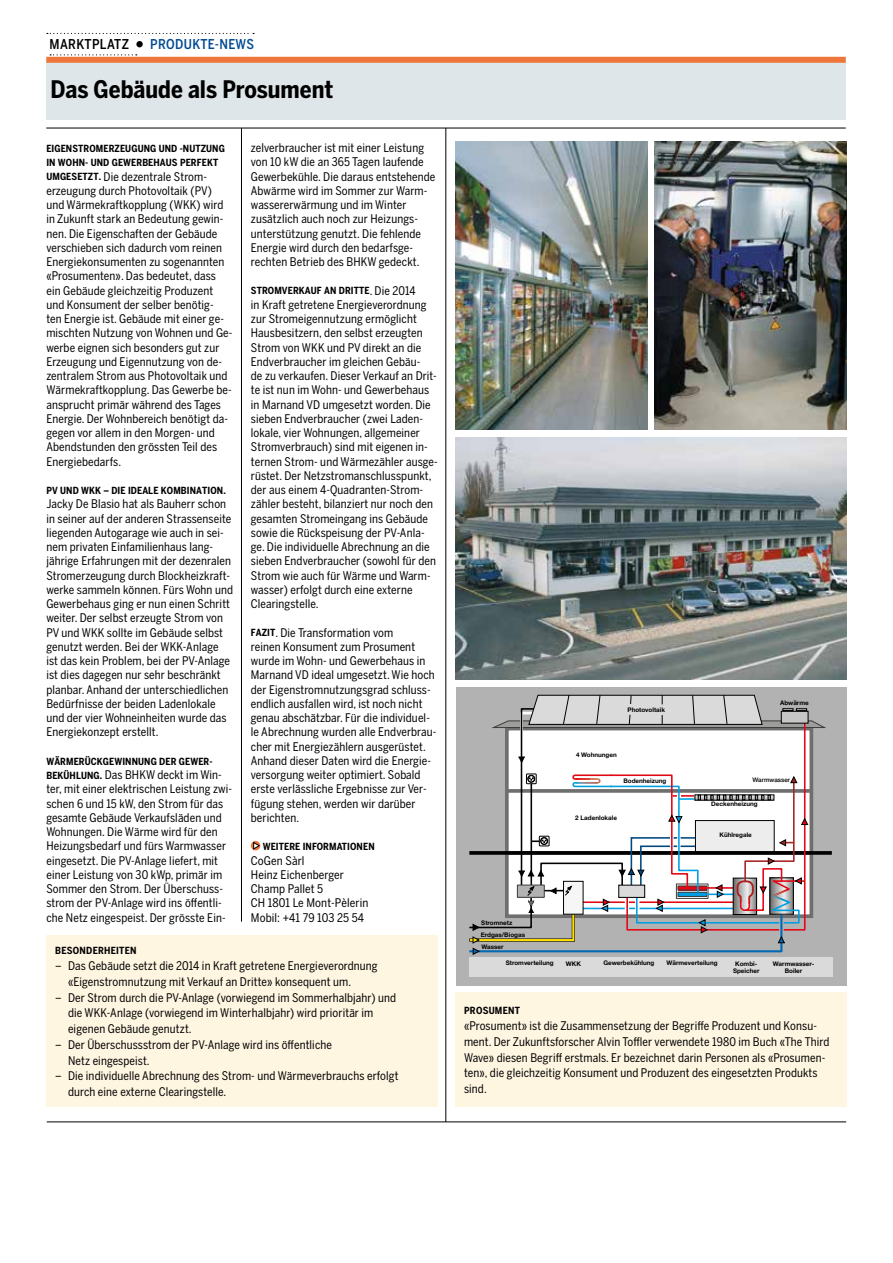
<style>
.page{position:relative;width:893px;height:1263px;background:#fff}
.page>*{position:absolute;margin:0;border:0;box-sizing:border-box;transform-origin:0 0}
.t1{font:700 24px "Benton Sans Cond";color:#000}
.t2{font:500 13.5px "Benton Sans Cond";letter-spacing:.025em;color:#004a93}
.t3{font:500 13.5px "Benton Sans Cond";letter-spacing:.025em;color:#000}
.t4{font:11.85px/14.2px "Benton Sans Cond";letter-spacing:.01em;color:#000}
.t5{font:700 9.75px/14.2px "Benton Sans Cond";letter-spacing:.01em;color:#000}
.t6{font:700 6.3px/12px "Helvetica Neue";color:#000;text-align:center}
.t7{font:500 6.3px "Helvetica Neue";color:#000}
.s1{font-weight:700;font-size:9.75px}
.s2{font-weight:400;font-size:11.85px}
</style>
<div class="page">
<div style="left:46px;top:60px;width:800px;height:60px;background:#dfe6e9"></div>
<hr style="left:241px;top:128px;width:1px;height:794px;background:#000">
<hr style="left:446px;top:128px;width:1px;height:994px;background:#000">
<svg style="left:47px;top:33px;width:207px;height:1px"></svg>
<div style="left:46px;top:57px;width:800px;height:6px;background:#ee763b"></div>
<svg style="left:50px;top:54px;width:87px;height:1px"></svg>
<div style="left:136px;top:41px;width:7px;height:6px;background:#000;border-radius:50%"></div>
<div style="left:251px;top:841px;width:9px;height:9px;background:#ee763b;border-radius:50%"></div>
<svg style="left:253px;top:842px;width:7px;height:8px"></svg>
<hr style="left:46px;top:128px;width:800px;height:1px;background:#000">
<hr style="left:47px;top:1121px;width:799px;height:1px;background:#000">
<div style="left:47px;top:936px;width:391px;height:171px;background:#fff6e2"></div>
<div style="left:456px;top:993px;width:391px;height:114px;background:#fff6e2"></div>
<img style="left:455px;top:142px;width:193px;height:287px">
<img style="left:654px;top:142px;width:193px;height:287px">
<img style="left:455px;top:437px;width:391px;height:242px">
<div style="left:456px;top:687px;width:390px;height:298px;background:#b3b2b2"></div>
<div style="left:469px;top:957px;width:363px;height:20px;background:#dadada"></div>
<svg style="left:825px;top:851px;width:7px;height:4px"></svg>
<svg style="left:469px;top:694px;width:356px;height:261px"></svg>
<p class="t3" style="left:50px;top:36px;width:81px">MARKTPLATZ</p>
<p class="t2" style="left:150px;top:36px;width:105px">PRODUKTE-NEWS</p>
<h1 class="t1" style="left:51px;top:75px;width:284px">Das Gebäude als Prosument</h1>
<p class="t5" style="left:46px;top:141px;width:180px">EIGENSTROMERZEUGUNG UND -NUTZUNG<br>IN WOHN- UND GEWERBEHAUS PERFEKT</p>
<p class="t4" style="left:46px;top:169px;width:188px"><span class="s1">UMGESETZT.</span> Die dezentrale Strom&shy;erzeugung durch Photovoltaik (PV) und Wärmekraftkopplung (WKK) wird in Zukunft stark an Bedeutung gewin&shy;nen. Die Eigenschaften der Gebäude verschieben sich dadurch vom reinen Energiekonsumenten zu sogenannten «Prosumenten». Das bedeutet, dass ein Gebäude gleichzeitig Produzent und Konsument der selber benötig-<br>ten Energie ist. Gebäude mit einer ge&shy;mischten Nutzung von Wohnen und Ge&shy;werbe eignen sich besonders gut zur Erzeugung und Eigennutzung von de&shy;zentralem Strom aus Photovoltaik und Wärmekraftkopplung. Das Gewerbe be&shy;ansprucht primär während des Tages Energie. Der Wohnbereich benötigt da&shy;gegen vor allem in den Morgen- und Abendstunden den grössten Teil des Energiebedarfs.</p>
<p class="t5" style="left:46px;top:483px;width:181px">PV UND WKK – DIE IDEALE KOMBINATION.</p>
<p class="t4" style="left:46px;top:497px;width:188px">Jacky De Blasio hat als Bauherr schon in seiner auf der anderen Strassenseite liegenden Autogarage wie auch in sei&shy;nem privaten Einfamilienhaus lang&shy;jährige Erfahrungen mit der dezenralen Stromerzeugung durch Blockheizkraft&shy;werke sammeln können. Fürs Wohn und Gewerbehaus ging er nun einen Schritt weiter. Der selbst erzeugte Strom von PV und WKK sollte im Gebäude selbst genutzt werden. Bei der WKK-Anlage ist das kein Problem, bei der PV-Anlage ist dies dagegen nur sehr beschränkt planbar. Anhand der unterschiedlichen Bedürfnisse der beiden Ladenlokale und der vier Wohneinheiten wurde das Energiekonzept erstellt.</p>
<p class="t5" style="left:46px;top:754px;width:168px">WÄRMERÜCKGEWINNUNG DER GEWER-</p>
<p class="t4" style="left:46px;top:768px;width:187px"><span class="s1">BEKÜHLUNG.</span> Das BHKW deckt im Win&shy;ter, mit einer elektrischen Leistung zwi&shy;schen 6 und 15 kW, den Strom für das gesamte Gebäude Verkaufsläden und Wohnungen. Die Wärme wird für den Heizungsbedarf und fürs Warmwasser eingesetzt. Die PV-Anlage liefert, mit einer Leistung von 30 kWp, primär im Sommer den Strom. Der Überschuss&shy;strom der PV-Anlage wird ins öffentli&shy;che Netz eingespeist. Der grösste Ein-</p>
<p class="t4" style="left:251px;top:141px;width:186px">zelverbraucher ist mit einer Leistung von 10 kW die an 365 Tagen laufende Gewerbekühle. Die daraus entstehende Abwärme wird im Sommer zur Warm&shy;wassererwärmung und im Winter zusätzlich auch noch zur Heizungs&shy;unterstützung genutzt. Die fehlende Energie wird durch den bedarfsge&shy;rechten Betrieb des BHKW gedeckt.</p>
<p class="t5" style="left:251px;top:284px;width:166px">STROMVERKAUF AN DRITTE<span class="s2">. Die 2014</span></p>
<p class="t4" style="left:251px;top:298px;width:188px">in Kraft getretene Energieverordnung zur Stromeigennutzung ermöglicht Hausbesitzern, den selbst erzeugten Strom von WKK und PV direkt an die Endverbraucher im gleichen Gebäu-<br>de zu verkaufen. Dieser Verkauf an Drit&shy;te ist nun im Wohn- und Gewerbehaus in Marnand VD umgesetzt worden. Die sieben Endverbraucher (zwei Laden&shy;lokale, vier Wohnungen, allgemeiner Stromverbrauch) sind mit eigenen in&shy;ternen Strom- und Wärmezähler ausge&shy;rüstet. Der Netzstromanschlusspunkt, der aus einem 4-Quadranten-Strom&shy;zähler besteht, bilanziert nur noch den gesamten Stromeingang ins Gebäude sowie die Rückspeisung der PV-Anla&shy;ge. Die individuelle Abrechnung an die sieben Endverbraucher (sowohl für den Strom wie auch für Wärme und Warm&shy;wasser) erfolgt durch eine externe Clearingstelle.</p>
<p class="t4" style="left:251px;top:625px;width:187px"><span class="s1">FAZIT</span>. Die Transformation vom<br>reinen Konsument zum Prosument wurde im Wohn- und Gewerbehaus in Marnand VD ideal umgesetzt. Wie hoch der Eigenstromnutzungsgrad schluss&shy;endlich ausfallen wird, ist noch nicht genau abschätzbar. Für die individuel&shy;le Abrechnung wurden alle Endverbrau&shy;cher mit Energiezählern ausgerüstet.<br>Anhand dieser Daten wird die Energie&shy;versorgung weiter optimiert. Sobald erste verlässliche Ergebnisse zur Ver&shy;fügung stehen, werden wir darüber berichten.</p>
<p class="t5" style="left:263px;top:840px;width:113px">WEITERE INFORMATIONEN</p>
<p class="t4" style="left:251px;top:853px;width:119px">CoGen Sàrl<br>Heinz Eichenberger<br>Champ Pallet 5<br>CH 1801 Le Mont-Pèlerin<br>Mobil: +41 79 103 25 54</p>
<p class="t5" style="left:55px;top:944px;width:83px">BESONDERHEITEN</p>
<p class="t4" style="left:68px;top:958px;width:311px;line-height:15.8px;text-indent:-13px">– Das Gebäude setzt die 2014 in Kraft getretene Energieverordnung «Eigenstromnutzung mit Verkauf an Dritte» konsequent um.</p>
<p class="t4" style="left:68px;top:990px;width:330px;line-height:15.8px;text-indent:-13px">– Der Strom durch die PV-Anlage (vorwiegend im Sommerhalbjahr) und die WKK-Anlage (vorwiegend im Winterhalbjahr) wird prioritär im eigenen Gebäude genutzt.</p>
<p class="t4" style="left:68px;top:1037px;width:265px;line-height:15.8px;text-indent:-13px">– Der Überschussstrom der PV-Anlage wird ins öffentliche<br>Netz eingespeist.</p>
<p class="t4" style="left:68px;top:1068px;width:332px;line-height:15.8px;text-indent:-13px">– Die individuelle Abrechnung des Strom- und Wärmeverbrauchs erfolgt durch eine externe Clearingstelle.</p>
<p class="t6" style="left:481px;top:916px;width:46px;text-align:left">Stromnetz<br>Erdgas/Biogas<br>Wasser</p>
<p class="t6" style="left:627px;top:703px;width:39px">Photovoltaik</p>
<p class="t6" style="left:576px;top:748px;width:42px">4 Wohnungen</p>
<p class="t6" style="left:623px;top:774px;width:45px">Bodenheizung</p>
<p class="t6" style="left:575px;top:812px;width:43px">2 Ladenlokale</p>
<p class="t6" style="left:780px;top:696px;width:30px">Abwärme</p>
<p class="t7" style="left:753px;top:774px;width:39px">Warmwasser</p>
<p class="t6" style="left:711px;top:797px;width:48px">Deckenheizung</p>
<p class="t6" style="left:720px;top:828px;width:34px">Kühlregale</p>
<p class="t6" style="left:506px;top:957px;width:49px">Stromverteilung</p>
<p class="t6" style="left:603px;top:957px;width:53px">Gewerbekühlung</p>
<p class="t6" style="left:666px;top:957px;width:53px">Wärmeverteilung</p>
<p class="t6" style="left:733px;top:959px;width:28px;line-height:7.5px">Kombi-<br>Speicher</p>
<p class="t6" style="left:773px;top:959px;width:43px;line-height:7.5px">Warmwasser-<br>Boiler</p>
<p class="t6" style="left:566px;top:957px;width:17px">WKK</p>
<p class="t5" style="left:464px;top:1004px;width:58px">PROSUMENT</p>
<p class="t4" style="left:464px;top:1018px;width:367px;line-height:15.8px">«Prosument» ist die Zusammensetzung der Begriffe Produzent und Konsu&shy;ment. Der Zukunftsforscher Alvin Toffler verwendete 1980 im Buch «The Third Wave» diesen Begriff erstmals. Er bezeichnet darin Personen als «Prosumen&shy;ten», die gleichzeitig Konsument und Produzent des eingesetzten Produkts sind.</p>
</div>
